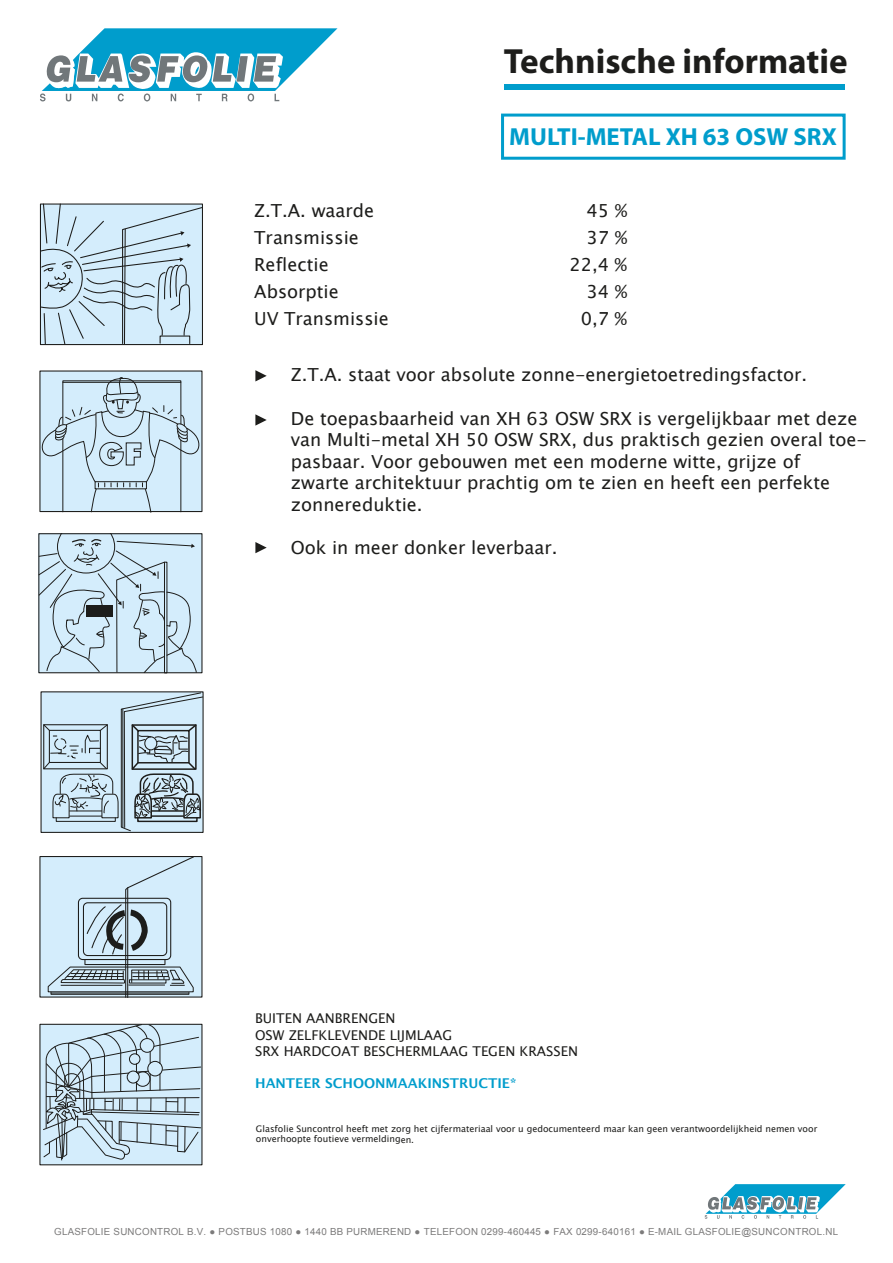
<style>
.page{position:relative;width:893px;height:1263px;background:#fff}
.page>*{position:absolute;margin:0;border:0;box-sizing:border-box;transform-origin:0 0}
.t1{font:700 35.1px "Myriad Pro";color:#1d1d1b}
.t2{font:700 24.75px "Myriad Pro";color:#009dcc}
.t3{font:18px/21.6px "Lucida Sans Unicode";color:#1d1d1b}
.t4{font:13.5px/16.2px "Lucida Sans Unicode";color:#1d1d1b}
.t5{font:600 13.5px "Lucida Sans";color:#009dcc}
.t6{font:9.75px "Arial";letter-spacing:.025em;color:#7c7b7b}
.t7{font:9px/10.5px "Lucida Sans Unicode";color:#1d1d1b}
</style>
<div class="page">
<svg style="left:40px;top:28px;width:297px;height:73px"></svg>
<svg style="left:705px;top:1184px;width:141px;height:35px"></svg>
<div style="left:501px;top:114px;width:345px;height:46px;border:3px solid #009dcc"></div>
<div style="left:504px;top:84px;width:340px;height:6px;background:#009dcc"></div>
<svg style="left:255px;top:370px;width:12px;height:11px"></svg>
<svg style="left:255px;top:414px;width:12px;height:12px"></svg>
<svg style="left:255px;top:542px;width:12px;height:11px"></svg>
<div style="left:39px;top:370px;width:163px;height:142px;background:linear-gradient(to right,#d4edfc,#d4edfc)"></div>
<svg style="left:39px;top:377px;width:164px;height:136px;background:#c1d7e4"></svg>
<div style="left:39px;top:1024px;width:163px;height:141px;background:linear-gradient(to right,#d4edfc,#d4edfc)"></div>
<svg style="left:42px;top:1023px;width:160px;height:139px;background:#bbd1de"></svg>
<svg style="left:41px;top:691px;width:163px;height:142px"></svg>
<svg style="left:38px;top:534px;width:165px;height:297px;background:#bcd0db"></svg>
<div style="left:39px;top:856px;width:163px;height:141px;background:#d4edfc"></div>
<svg style="left:47px;top:856px;width:148px;height:142px"></svg>
<svg style="left:40px;top:203px;width:163px;height:142px;background:#c0d6e3"></svg>
<h1 class="t1" style="left:504px;top:38px;width:345px">Technische informatie</h1>
<h2 class="t2" style="left:509px;top:121px;width:329px">MULTI-METAL XH 63 OSW SRX</h2>
<p class="t3" style="left:254px;top:200px;width:121px">Z.T.A. waarde</p>
<p class="t3" style="left:587px;top:200px;width:42px">45 %</p>
<p class="t3" style="left:254px;top:227px;width:106px">Transmissie</p>
<p class="t3" style="left:587px;top:227px;width:42px">37 %</p>
<p class="t3" style="left:254px;top:254px;width:76px">Reflectie</p>
<p class="t3" style="left:569px;top:254px;width:59px">22,4 %</p>
<p class="t3" style="left:254px;top:281px;width:86px">Absorptie</p>
<p class="t3" style="left:587px;top:281px;width:42px">34 %</p>
<p class="t3" style="left:254px;top:308px;width:136px">UV Transmissie</p>
<p class="t3" style="left:581px;top:308px;width:48px">0,7 %</p>
<p class="t3" style="left:291px;top:364px;width:518px">Z.T.A. staat voor absolute zonne-energietoetredingsfactor.</p>
<p class="t3" style="left:291px;top:407px;width:578px">De toepasbaarheid van XH 63 OSW SRX is vergelijkbaar met deze van Multi-metal XH 50 OSW SRX, dus praktisch gezien overal toe&shy;pasbaar. Voor gebouwen met een moderne witte, grijze of<br>zwarte architektuur prachtig om te zien en heeft een perfekte zonnereduktie.</p>
<p class="t3" style="left:291px;top:537px;width:268px">Ook in meer donker leverbaar.</p>
<p class="t4" style="left:255px;top:1010px;width:324px">BUITEN AANBRENGEN<br>OSW ZELFKLEVENDE LIJMLAAG<br>SRX HARDCOAT BESCHERMLAAG TEGEN KRASSEN</p>
<p class="t5" style="left:255px;top:1076px;width:263px">HANTEER SCHOONMAAKINSTRUCTIE*</p>
<p class="t7" style="left:256px;top:1123px;width:563px">Glasfolie Suncontrol heeft met zorg het cijfermateriaal voor u gedocumenteerd maar kan geen verantwoordelijkheid nemen voor onverhoopte foutieve vermeldingen.</p>
<p class="t6" style="left:54px;top:1225px;width:785px">GLASFOLIE SUNCONTROL B.V. ● POSTBUS 1080 ● 1440 BB PURMEREND ● TELEFOON 0299-460445 ● FAX 0299-640161 ● E-MAIL GLASFOLIE@SUNCONTROL.NL</p>
</div>
